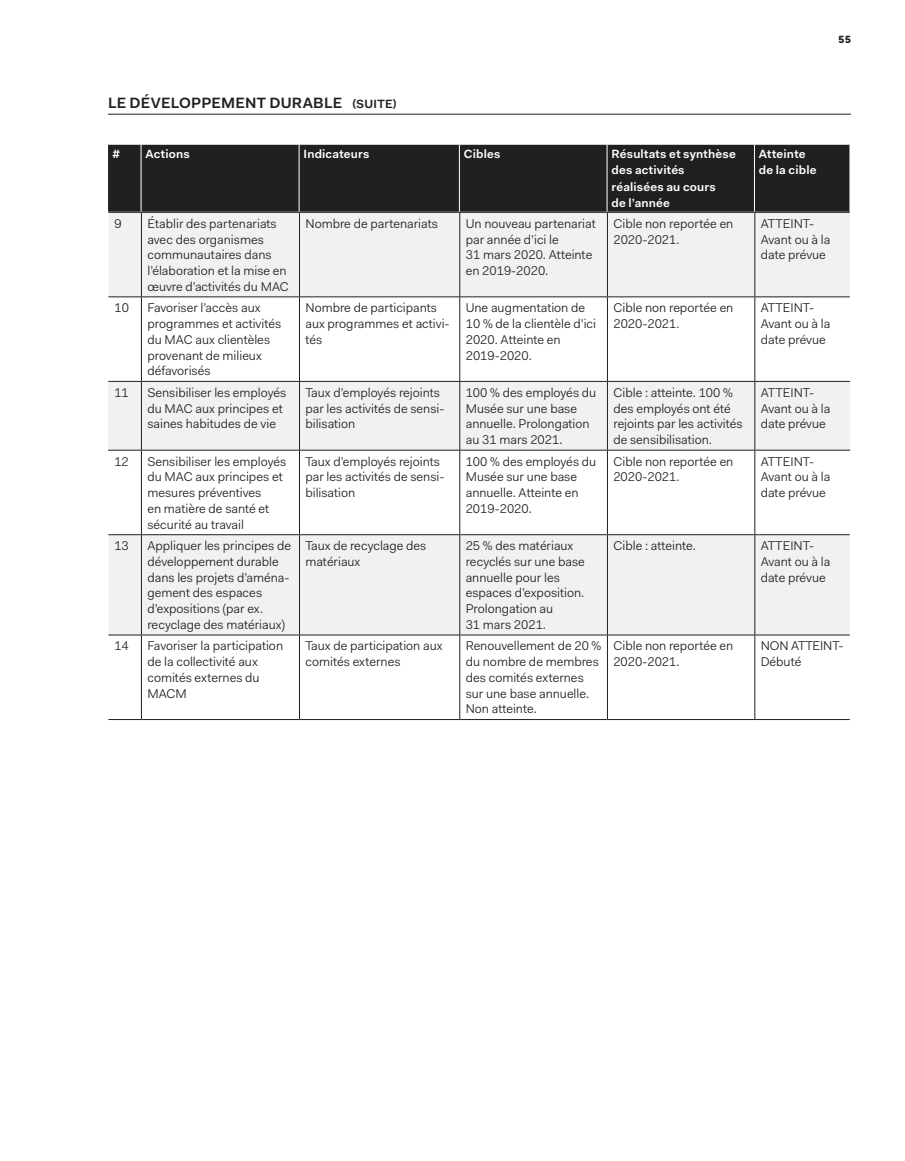
<style>
.page{position:relative;width:905px;height:1161px;background:#fff}
.page>*{position:absolute;margin:0;border:0;box-sizing:border-box;transform-origin:0 0}
.t1{font:600 15px "Fakt Pro";letter-spacing:.01em;color:#221f1f}
.t2{font:12.75px/15.8px "Fakt Pro Blond";color:#221f1f}
.t3{font:600 12px/16.5px "Fakt Pro";letter-spacing:.015em;color:#fff}
.t4{font:900 10.5px "Fakt Pro";color:#221f1f}
.s1{font-size:12px}
</style>
<div class="page">
<div style="left:108px;top:145px;width:741px;height:67px;background:#221f1f"></div>
<hr style="left:141px;top:145px;width:1px;height:67px;background:#fff">
<hr style="left:299px;top:145px;width:1px;height:67px;background:#fff">
<hr style="left:459px;top:145px;width:1px;height:67px;background:#fff">
<hr style="left:606px;top:145px;width:1px;height:67px;background:#fff">
<hr style="left:754px;top:145px;width:1px;height:67px;background:#fff">
<hr style="left:108px;top:114px;width:743px;height:1px;background:#221f1f">
<svg style="left:108px;top:213px;width:741px;height:422px;fill:#f1f1f2"></svg>
<hr style="left:108px;top:212px;width:33px;height:1px;background:#221f1f">
<hr style="left:141px;top:212px;width:158px;height:1px;background:#221f1f">
<hr style="left:141px;top:213px;width:1px;height:83px;background:#221f1f">
<hr style="left:299px;top:212px;width:161px;height:1px;background:#221f1f">
<hr style="left:299px;top:213px;width:1px;height:83px;background:#221f1f">
<hr style="left:460px;top:212px;width:147px;height:1px;background:#221f1f">
<hr style="left:459px;top:213px;width:1px;height:83px;background:#221f1f">
<hr style="left:607px;top:212px;width:147px;height:1px;background:#221f1f">
<hr style="left:607px;top:213px;width:1px;height:83px;background:#221f1f">
<hr style="left:754px;top:212px;width:95px;height:1px;background:#221f1f">
<hr style="left:754px;top:213px;width:1px;height:83px;background:#221f1f">
<hr style="left:108px;top:296px;width:33px;height:1px;background:#221f1f">
<hr style="left:141px;top:296px;width:158px;height:1px;background:#221f1f">
<hr style="left:141px;top:297px;width:1px;height:84px;background:#221f1f">
<hr style="left:299px;top:296px;width:161px;height:1px;background:#221f1f">
<hr style="left:299px;top:297px;width:1px;height:84px;background:#221f1f">
<hr style="left:460px;top:296px;width:147px;height:1px;background:#221f1f">
<hr style="left:459px;top:297px;width:1px;height:84px;background:#221f1f">
<hr style="left:607px;top:296px;width:147px;height:1px;background:#221f1f">
<hr style="left:607px;top:297px;width:1px;height:84px;background:#221f1f">
<hr style="left:754px;top:296px;width:95px;height:1px;background:#221f1f">
<hr style="left:754px;top:297px;width:1px;height:84px;background:#221f1f">
<hr style="left:108px;top:381px;width:33px;height:1px;background:#221f1f">
<hr style="left:141px;top:381px;width:158px;height:1px;background:#221f1f">
<hr style="left:141px;top:382px;width:1px;height:68px;background:#221f1f">
<hr style="left:299px;top:381px;width:161px;height:1px;background:#221f1f">
<hr style="left:299px;top:382px;width:1px;height:68px;background:#221f1f">
<hr style="left:460px;top:381px;width:147px;height:1px;background:#221f1f">
<hr style="left:459px;top:382px;width:1px;height:68px;background:#221f1f">
<hr style="left:607px;top:381px;width:147px;height:1px;background:#221f1f">
<hr style="left:607px;top:382px;width:1px;height:68px;background:#221f1f">
<hr style="left:754px;top:381px;width:96px;height:1px;background:#221f1f">
<hr style="left:754px;top:382px;width:1px;height:68px;background:#221f1f">
<hr style="left:108px;top:382px;width:1px;height:68px;background:#f1f1f2">
<hr style="left:849px;top:382px;width:1px;height:68px;background:#f1f1f2">
<hr style="left:108px;top:450px;width:33px;height:1px;background:#221f1f">
<hr style="left:141px;top:450px;width:158px;height:1px;background:#221f1f">
<hr style="left:141px;top:451px;width:1px;height:83px;background:#221f1f">
<hr style="left:299px;top:450px;width:161px;height:1px;background:#221f1f">
<hr style="left:299px;top:451px;width:1px;height:83px;background:#221f1f">
<hr style="left:460px;top:450px;width:147px;height:1px;background:#221f1f">
<hr style="left:459px;top:451px;width:1px;height:83px;background:#221f1f">
<hr style="left:607px;top:450px;width:147px;height:1px;background:#221f1f">
<hr style="left:607px;top:451px;width:1px;height:83px;background:#221f1f">
<hr style="left:754px;top:450px;width:96px;height:1px;background:#221f1f">
<hr style="left:754px;top:451px;width:1px;height:83px;background:#221f1f">
<hr style="left:108px;top:534px;width:33px;height:1px;background:#221f1f">
<hr style="left:141px;top:534px;width:158px;height:1px;background:#221f1f">
<hr style="left:141px;top:535px;width:1px;height:100px;background:#221f1f">
<hr style="left:299px;top:534px;width:161px;height:1px;background:#221f1f">
<hr style="left:299px;top:535px;width:1px;height:100px;background:#221f1f">
<hr style="left:460px;top:534px;width:147px;height:1px;background:#221f1f">
<hr style="left:459px;top:535px;width:1px;height:100px;background:#221f1f">
<hr style="left:607px;top:534px;width:147px;height:1px;background:#221f1f">
<hr style="left:607px;top:535px;width:1px;height:100px;background:#221f1f">
<hr style="left:754px;top:534px;width:95px;height:1px;background:#221f1f">
<hr style="left:754px;top:535px;width:1px;height:100px;background:#221f1f">
<hr style="left:108px;top:635px;width:33px;height:1px;background:#221f1f">
<hr style="left:141px;top:635px;width:158px;height:1px;background:#221f1f">
<hr style="left:141px;top:635px;width:1px;height:84px;background:#221f1f">
<hr style="left:299px;top:635px;width:161px;height:1px;background:#221f1f">
<hr style="left:299px;top:635px;width:1px;height:84px;background:#221f1f">
<hr style="left:460px;top:635px;width:147px;height:1px;background:#221f1f">
<hr style="left:459px;top:635px;width:1px;height:84px;background:#221f1f">
<hr style="left:607px;top:635px;width:147px;height:1px;background:#221f1f">
<hr style="left:607px;top:635px;width:1px;height:84px;background:#221f1f">
<hr style="left:754px;top:635px;width:95px;height:1px;background:#221f1f">
<hr style="left:754px;top:635px;width:1px;height:84px;background:#221f1f">
<hr style="left:108px;top:719px;width:33px;height:1px;background:#221f1f">
<hr style="left:141px;top:719px;width:158px;height:1px;background:#221f1f">
<hr style="left:299px;top:719px;width:161px;height:1px;background:#221f1f">
<hr style="left:460px;top:719px;width:147px;height:1px;background:#221f1f">
<hr style="left:607px;top:719px;width:147px;height:1px;background:#221f1f">
<hr style="left:754px;top:719px;width:95px;height:1px;background:#221f1f">
<p class="t1" style="left:108px;top:94px;width:290px">LE DÉVELOPPEMENT DURABLE <span class="s1">(SUITE)</span></p>
<p class="t3" style="left:112px;top:145px;width:9px">#</p>
<p class="t3" style="left:146px;top:145px;width:46px">Actions</p>
<p class="t3" style="left:303px;top:145px;width:67px">Indicateurs</p>
<p class="t3" style="left:464px;top:145px;width:38px">Cibles</p>
<p class="t3" style="left:611px;top:145px;width:126px">Résultats et synthèse des activités réalisées au cours<br>de l’année</p>
<p class="t3" style="left:759px;top:145px;width:59px">Atteinte de la cible</p>
<p class="t4" style="left:838px;top:33px;width:14px">55</p>
<p class="t2" style="left:114px;top:215px;width:9px">9</p>
<p class="t2" style="left:147px;top:215px;width:143px">Établir des partenariats avec des organismes communautaires dans l’élaboration et la mise en œuvre d’activités du MAC</p>
<p class="t2" style="left:305px;top:215px;width:134px">Nombre de partenariats</p>
<p class="t2" style="left:466px;top:215px;width:131px">Un nouveau partenariat par année d’ici le<br>31 mars 2020. Atteinte en 2019-2020.</p>
<p class="t2" style="left:613px;top:215px;width:121px">Cible non reportée en<br>2020-2021.</p>
<p class="t2" style="left:760px;top:215px;width:71px">ATTEINT-<br>Avant ou à la date prévue</p>
<p class="t2" style="left:114px;top:300px;width:16px">10</p>
<p class="t2" style="left:147px;top:300px;width:135px">Favoriser l’accès aux programmes et activités du MAC aux clientèles provenant de milieux défavorisés</p>
<p class="t2" style="left:305px;top:300px;width:146px">Nombre de participants aux programmes et activi&shy;tés</p>
<p class="t2" style="left:466px;top:300px;width:132px">Une augmentation de<br>10 % de la clientèle d’ici<br>2020. Atteinte en<br>2019-2020.</p>
<p class="t2" style="left:613px;top:300px;width:121px">Cible non reportée en<br>2020-2021.</p>
<p class="t2" style="left:760px;top:300px;width:71px">ATTEINT-<br>Avant ou à la date prévue</p>
<p class="t2" style="left:114px;top:385px;width:16px">11</p>
<p class="t2" style="left:147px;top:385px;width:140px">Sensibiliser les employés du MAC aux principes et saines habitudes de vie</p>
<p class="t2" style="left:305px;top:384px;width:140px">Taux d’employés rejoints par les activités de sensi&shy;bilisation</p>
<p class="t2" style="left:465px;top:384px;width:132px">100 % des employés du<br>Musée sur une base annuelle. Prolongation au 31 mars 2021.</p>
<p class="t2" style="left:613px;top:384px;width:131px">Cible : atteinte. 100 % des employés ont été rejoints par les activités de sensibilisation.</p>
<p class="t2" style="left:760px;top:384px;width:71px">ATTEINT-<br>Avant ou à la date prévue</p>
<p class="t2" style="left:114px;top:453px;width:16px">12</p>
<p class="t2" style="left:147px;top:453px;width:140px">Sensibiliser les employés du MAC aux principes et mesures préventives<br>en matière de santé et sécurité au travail</p>
<p class="t2" style="left:305px;top:453px;width:140px">Taux d’employés rejoints par les activités de sensi&shy;bilisation</p>
<p class="t2" style="left:465px;top:453px;width:132px">100 % des employés du<br>Musée sur une base annuelle. Atteinte en<br>2019-2020.</p>
<p class="t2" style="left:613px;top:453px;width:121px">Cible non reportée en<br>2020-2021.</p>
<p class="t2" style="left:760px;top:453px;width:71px">ATTEINT-<br>Avant ou à la date prévue</p>
<p class="t2" style="left:114px;top:538px;width:16px">13</p>
<p class="t2" style="left:147px;top:538px;width:145px">Appliquer les principes de développement durable dans les projets d’aména&shy;gement des espaces d’expositions (par ex. recyclage des matériaux)</p>
<p class="t2" style="left:305px;top:538px;width:122px">Taux de recyclage des matériaux</p>
<p class="t2" style="left:465px;top:538px;width:121px">25 % des matériaux recyclés sur une base annuelle pour les espaces d’exposition.<br>Prolongation au<br>31 mars 2021.</p>
<p class="t2" style="left:613px;top:538px;width:84px">Cible : atteinte.</p>
<p class="t2" style="left:760px;top:538px;width:71px">ATTEINT-<br>Avant ou à la date prévue</p>
<p class="t2" style="left:114px;top:638px;width:16px">14</p>
<p class="t2" style="left:147px;top:638px;width:137px">Favoriser la participation de la collectivité aux comités externes du<br>MACM</p>
<p class="t2" style="left:305px;top:638px;width:139px">Taux de participation aux comités externes</p>
<p class="t2" style="left:465px;top:638px;width:137px">Renouvellement de 20 % du nombre de membres des comités externes sur une base annuelle.<br>Non atteinte.</p>
<p class="t2" style="left:613px;top:638px;width:121px">Cible non reportée en<br>2020-2021.</p>
<p class="t2" style="left:760px;top:638px;width:84px">NON ATTEINT-<br>Débuté</p>
</div>
